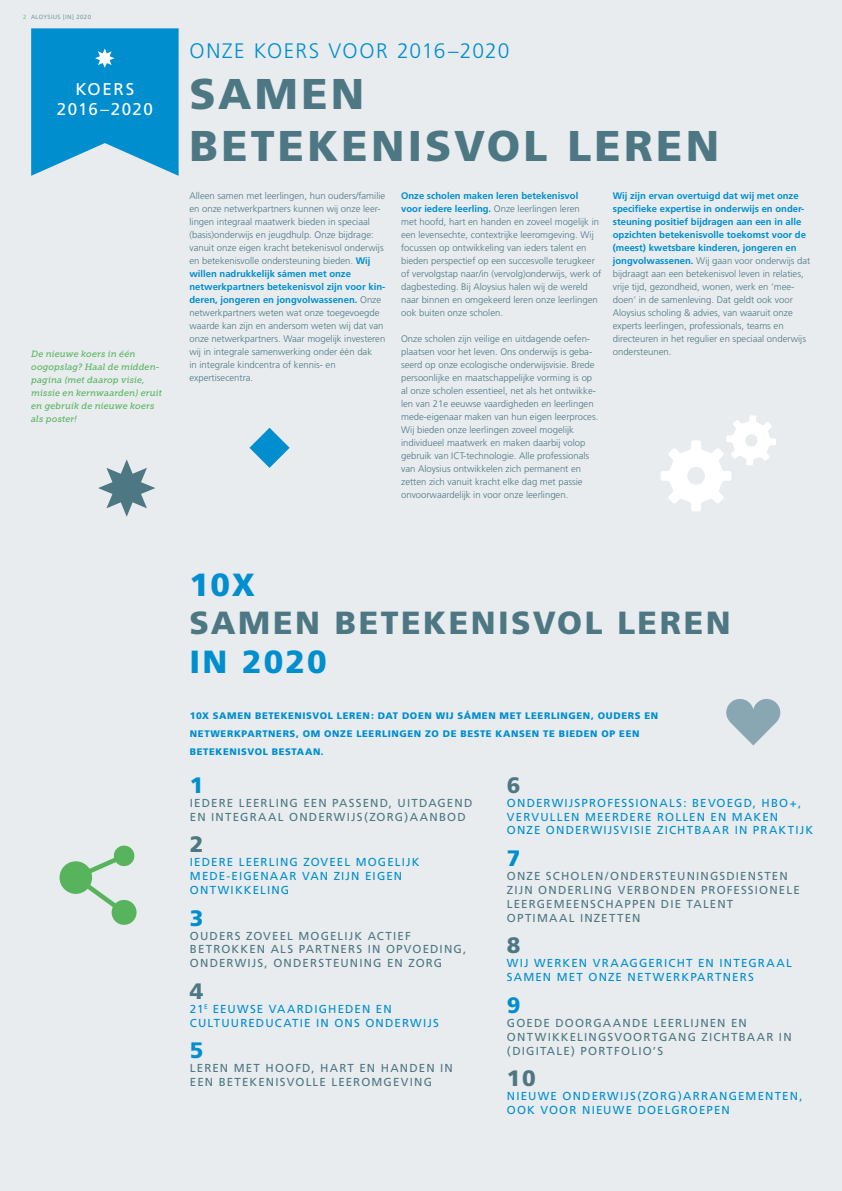
<style>
.page{position:relative;width:842px;height:1191px;background:#e8ecef}
.page>*{position:absolute;margin:0;border:0;box-sizing:border-box;transform-origin:0 0}
.t1{font:900 43px/51.6px "Frutiger";letter-spacing:.075em;color:#4d7783}
.t2{font:900 32px "Frutiger";letter-spacing:.08em;color:#4d7783}
.t3{font:900 32px "Frutiger";letter-spacing:.06em;color:#008ecf}
.t4{font:900 22.3px "Frutiger";color:#4d7783}
.t5{font:900 22.3px "Frutiger";color:#008ecf}
.t6{font:300 21px "Frutiger";letter-spacing:.055em;color:#008ecf}
.t7{font:17px/20px "Frutiger";letter-spacing:.09em;color:#fff;text-align:center}
.t8{font:11.6px/13.9px "Frutiger";letter-spacing:.1em;color:#4d7783}
.t9{font:11.6px/13.9px "Frutiger";letter-spacing:.1em;color:#008ecf}
.t10{font:300 9.5px/13px "Frutiger";color:#4d7783}
.t11{font:900 9.5px/18px "Frutiger";letter-spacing:.065em;color:#008ecf}
.t12{font:italic 9px/13px "Museo Slab 500";letter-spacing:.01em;color:#57b35c}
.t13{font:300 6px "Frutiger";letter-spacing:.085em;color:#4d7783}
.s1{color:#57b35c}
.s2{font-weight:700;color:#008ecf}
</style>
<div class="page">
<svg style="left:31px;top:28px;width:148px;height:148px;background:#1d99d3"></svg>
<svg style="left:726px;top:699px;width:55px;height:46px"></svg>
<svg style="left:661px;top:415px;width:115px;height:96px"></svg>
<svg style="left:60px;top:845px;width:77px;height:79px"></svg>
<svg style="left:98px;top:459px;width:57px;height:58px"></svg>
<svg style="left:249px;top:428px;width:41px;height:40px"></svg>
<p class="t13" style="left:23px;top:13px;width:69px"><span class="s1">2</span> ALOYSIUS [IN] 2020</p>
<h3 class="t6" style="left:189px;top:39px;width:322px">ONZE KOERS VOOR 2016–2020</h3>
<h1 class="t1" style="left:189px;top:68px;width:531px">SAMEN<br>BETEKENISVOL LEREN</h1>
<p class="t10" style="left:189px;top:190px;width:197px">Alleen samen met leerlingen, hun ouders/familie en onze netwerkpartners kunnen wij onze leer&shy;lingen integraal maatwerk bieden in speciaal (basis)onderwijs en jeugdhulp. Onze bijdrage: vanuit onze eigen kracht betekenisvol onderwijs en betekenisvolle ondersteuning bieden. <span class="s2">Wij willen nadrukkelijk sámen met onze netwerkpartners betekenisvol zijn voor kin&shy;deren, jongeren en jongvolwassenen.</span> Onze netwerkpartners weten wat onze toegevoegde waarde kan zijn en andersom weten wij dat van onze netwerkpartners. Waar mogelijk investeren wij in integrale samenwerking onder één dak<br>in integrale kindcentra of kennis- en expertisecentra.</p>
<p class="t10" style="left:401px;top:190px;width:202px"><span class="s2">Onze scholen maken leren betekenisvol voor iedere leerling.</span> Onze leerlingen leren<br>met hoofd, hart en handen en zoveel mogelijk in een levensechte, contextrijke leeromgeving. Wij focussen op ontwikkeling van ieders talent en bieden perspectief op een succesvolle terugkeer of vervolgstap naar/in (vervolg)onderwijs, werk of dagbesteding. Bij Aloysius halen wij de wereld naar binnen en omgekeerd leren onze leerlingen ook buiten onze scholen.</p>
<h3 class="t7" style="left:57px;top:79px;width:98px">KOERS<br>2016–2020</h3>
<p class="t10" style="left:613px;top:189px;width:199px"><span class="s2">Wij zijn ervan overtuigd dat wij met onze specifieke expertise in onderwijs en onder&shy;steuning positief bijdragen aan een in alle opzichten betekenisvolle toekomst voor de (meest) kwetsbare kinderen, jongeren en jongvolwassenen.</span> Wij gaan voor onderwijs dat bijdraagt aan een betekenisvol leven in relaties, vrije tijd, gezondheid, wonen, werk en ‘mee&shy;doen’ in de samenleving. Dat geldt ook voor Aloysius scholing &amp; advies, van waaruit onze experts leerlingen, professionals, teams en directeuren in het regulier en speciaal onderwijs</p>
<p class="t10" style="left:401px;top:332px;width:199px">Onze scholen zijn veilige en uitdagende oefen&shy;plaatsen voor het leven. Ons onderwijs is geba&shy;seerd op onze ecologische onderwijsvisie. Brede persoonlijke en maatschappelijke vorming is op al onze scholen essentieel, net als het ontwikke&shy;len van 21e eeuwse vaardigheden en leerlingen mede-eigenaar maken van hun eigen leerproces.<br>Wij bieden onze leerlingen zoveel mogelijk individueel maatwerk en maken daarbij volop gebruik van ICT-technologie. Alle professionals van Aloysius ontwikkelen zich permanent en zetten zich vanuit kracht elke dag met passie onvoorwaardelijk in voor onze leerlingen.</p>
<p class="t12" style="left:31px;top:347px;width:106px">De nieuwe koers in één</p>
<p class="t10" style="left:613px;top:345px;width:60px">ondersteunen.</p>
<p class="t12" style="left:31px;top:360px;width:132px">oogopslag? Haal de midden&shy;pagina (met daarop visie, missie en kernwaarden) eruit en gebruik de nieuwe koers als poster!</p>
<h2 class="t3" style="left:189px;top:565px;width:67px">10X</h2>
<h2 class="t2" style="left:189px;top:603px;width:543px">SAMEN BETEKENISVOL LEREN</h2>
<h2 class="t3" style="left:189px;top:642px;width:139px">IN 2020</h2>
<p class="t11" style="left:190px;top:707px;width:470px">10X SAMEN BETEKENISVOL LEREN: DAT DOEN WIJ SÁMEN MET LEERLINGEN, OUDERS EN<br>NETWERKPARTNERS, OM ONZE LEERLINGEN ZO DE BESTE KANSEN TE BIEDEN OP EEN<br>BETEKENISVOL BESTAAN.</p>
<h3 class="t5" style="left:190px;top:771px;width:15px">1</h3>
<p class="t8" style="left:190px;top:795px;width:284px">IEDERE LEERLING EEN PASSEND, UITDAGEND<br>EN INTEGRAAL ONDERWIJS(ZORG)AANBOD</p>
<h3 class="t4" style="left:190px;top:831px;width:15px">2</h3>
<p class="t9" style="left:190px;top:855px;width:231px">IEDERE LEERLING ZOVEEL MOGELIJK<br>MEDE-EIGENAAR VAN ZIJN EIGEN<br>ONTWIKKELING</p>
<h3 class="t5" style="left:190px;top:904px;width:15px">3</h3>
<p class="t8" style="left:190px;top:928px;width:278px">OUDERS ZOVEEL MOGELIJK ACTIEF<br>BETROKKEN ALS PARTNERS IN OPVOEDING,<br>ONDERWIJS, ONDERSTEUNING EN ZORG</p>
<h3 class="t4" style="left:190px;top:977px;width:15px">4</h3>
<p class="t9" style="left:190px;top:1002px;width:250px">21<sup>E</sup> EEUWSE VAARDIGHEDEN EN<br>CULTUUREDUCATIE IN ONS ONDERWIJS</p>
<h3 class="t5" style="left:190px;top:1037px;width:15px">5</h3>
<p class="t8" style="left:190px;top:1061px;width:264px">LEREN MET HOOFD, HART EN HANDEN IN<br>EEN BETEKENISVOLLE LEEROMGEVING</p>
<h3 class="t4" style="left:507px;top:771px;width:15px">6</h3>
<p class="t9" style="left:507px;top:795px;width:308px">ONDERWIJSPROFESSIONALS: BEVOEGD, HBO+,<br>VERVULLEN MEERDERE ROLLEN EN MAKEN<br>ONZE ONDERWIJSVISIE ZICHTBAAR IN PRAKTIJK</p>
<h3 class="t5" style="left:507px;top:845px;width:15px">7</h3>
<p class="t8" style="left:507px;top:869px;width:294px">ONZE SCHOLEN/ONDERSTEUNINGSDIENSTEN ZIJN ONDERLING VERBONDEN PROFESSIONELE LEERGEMEENSCHAPPEN DIE TALENT OPTIMAAL INZETTEN</p>
<h3 class="t4" style="left:507px;top:932px;width:15px">8</h3>
<p class="t9" style="left:507px;top:956px;width:286px">WIJ WERKEN VRAAGGERICHT EN INTEGRAAL<br>SAMEN MET ONZE NETWERKPARTNERS</p>
<h3 class="t5" style="left:507px;top:991px;width:15px">9</h3>
<p class="t8" style="left:507px;top:1015px;width:286px">GOEDE DOORGAANDE LEERLIJNEN EN<br>ONTWIKKELINGSVOORTGANG ZICHTBAAR IN (DIGITALE) PORTFOLIO’S</p>
<h3 class="t4" style="left:507px;top:1065px;width:30px">10</h3>
<p class="t9" style="left:507px;top:1089px;width:297px">NIEUWE ONDERWIJS(ZORG)ARRANGEMENTEN,<br>OOK VOOR NIEUWE DOELGROEPEN</p>
</div>
